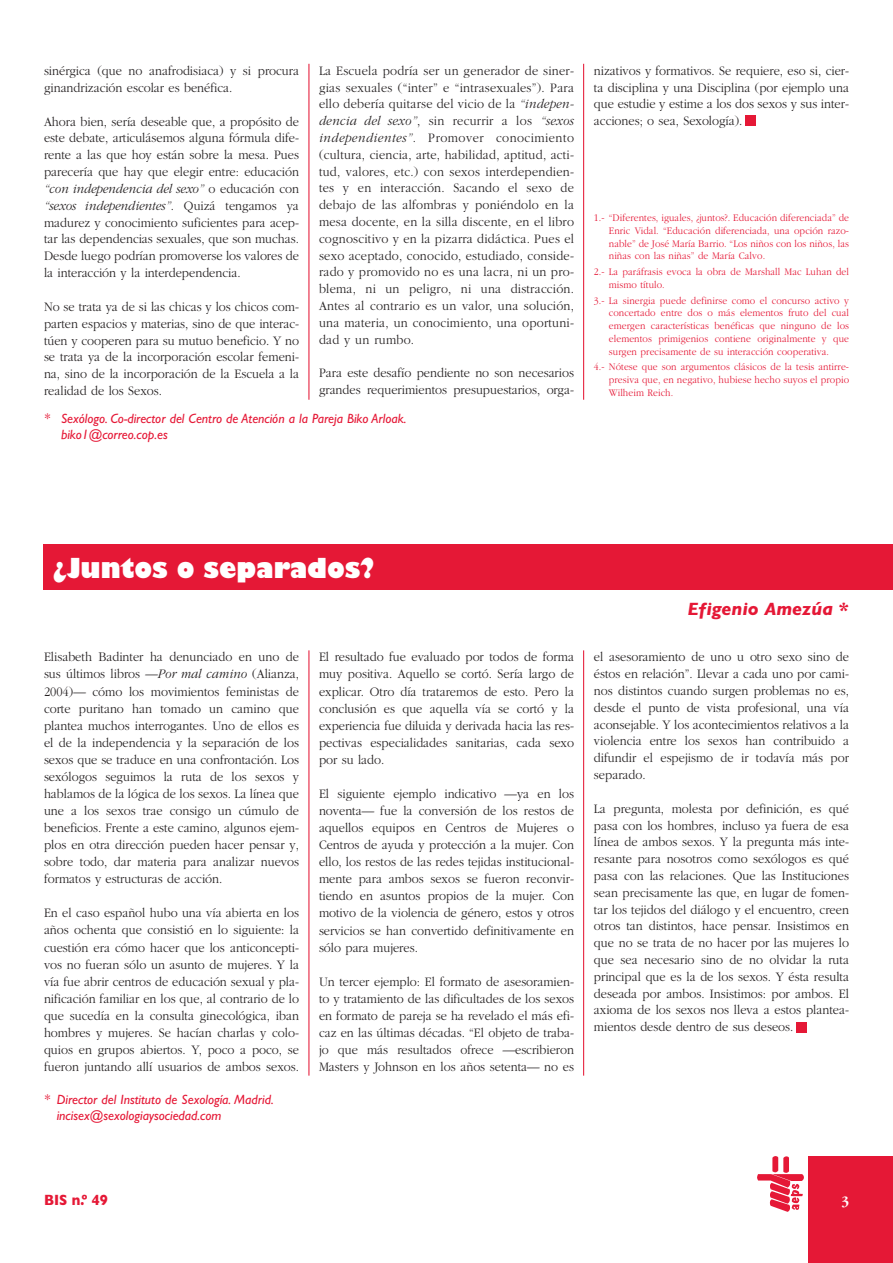
<style>
.page{position:relative;width:893px;height:1263px;background:#fff}
.page>*{position:absolute;margin:0;border:0;box-sizing:border-box;transform-origin:0 0}
.t1{font:800 27px "Gill Sans";color:#fff;scale:.92 1}
.t2{font:italic 700 18px "Gill Sans";color:#e51836}
.t3{font:700 15px "Gill Sans";color:#e51836;scale:.9 1}
.t4{font:700 15px "Garamond";color:#fff;scale:.9 1}
.t5{font:300 13.5px/16.8px "Garamond";color:#231f20;text-align:justify;scale:.92 1}
.t6{font:italic 13.5px/16.2px "Gill Sans";color:#e51836}
.t7{font:300 10.5px/12.8px "Garamond";letter-spacing:.01em;color:#e51836;text-align:justify;scale:.92 1}
.s1{font-style:italic}
.s2{font-style:normal}
</style>
<div class="page">
<div style="left:808px;top:1157px;width:85px;height:106px;background:#e51836"></div>
<img style="left:758px;top:1157px;width:45px;height:54px">
<hr style="left:308px;top:64px;width:1px;height:336px;background:#e51836">
<hr style="left:583px;top:64px;width:1px;height:336px;background:#e51836">
<div style="left:796px;top:1022px;width:11px;height:11px;background:#e51836"></div>
<hr style="left:308px;top:650px;width:1px;height:425px;background:#e51836">
<hr style="left:583px;top:650px;width:1px;height:425px;background:#e51836">
<div style="left:43px;top:544px;width:850px;height:46px;background:#e51836"></div>
<div style="left:745px;top:115px;width:11px;height:10px;background:#e51836"></div>
<p class="t5" style="left:44px;top:62px;width:279px">sinérgica (que no anafrodisiaca) y si procura ginandrización escolar es benéfica.</p>
<p class="t5" style="left:44px;top:112px;width:279px">Ahora bien, sería deseable que, a propósito de este debate, articulásemos alguna fórmula dife&shy;rente a las que hoy están sobre la mesa. Pues parecería que hay que elegir entre: educación <span class="s1">“con independencia del sexo”</span> o educación con <span class="s1">“sexos independientes”</span>. Quizá tengamos ya madurez y conocimiento suficientes para acep&shy;tar las dependencias sexuales, que son muchas.<br>Desde luego podrían promoverse los valores de la interacción y la interdependencia.</p>
<p class="t5" style="left:44px;top:298px;width:279px">No se trata ya de si las chicas y los chicos com&shy;parten espacios y materias, sino de que interac&shy;túen y cooperen para su mutuo beneficio. Y no se trata ya de la incorporación escolar femeni&shy;na, sino de la incorporación de la Escuela a la realidad de los Sexos.</p>
<p class="t5" style="left:319px;top:62px;width:279px">La Escuela podría ser un generador de siner&shy;gias sexuales (“inter” e “intrasexuales”). Para ello debería quitarse del vicio de la <span class="s1">“indepen&shy;dencia del sexo”</span>, sin recurrir a los <span class="s1">“sexos independientes”</span>. Promover conocimiento (cultura, ciencia, arte, habilidad, aptitud, acti&shy;tud, valores, etc.) con sexos interdependien&shy;tes y en interacción. Sacando el sexo de debajo de las alfombras y poniéndolo en la mesa docente, en la silla discente, en el libro cognoscitivo y en la pizarra didáctica. Pues el sexo aceptado, conocido, estudiado, conside&shy;rado y promovido no es una lacra, ni un pro&shy;blema, ni un peligro, ni una distracción.<br>Antes al contrario es un valor, una solución, una materia, un conocimiento, una oportuni&shy;dad y un rumbo.</p>
<p class="t5" style="left:319px;top:364px;width:279px">Para este desafío pendiente no son necesarios grandes requerimientos presupuestarios, orga-</p>
<p class="t6" style="left:61px;top:410px;width:347px;text-indent:-17px">* Sexólogo. Co-director del Centro de Atención a la Pareja Biko Arloak. biko1@correo.cop.es</p>
<p class="t5" style="left:594px;top:62px;width:279px">nizativos y formativos. Se requiere, eso si, cier&shy;ta disciplina y una Disciplina (por ejemplo una que estudie y estime a los dos sexos y sus inter&shy;acciones; o sea, Sexología).</p>
<p class="t7" style="left:609px;top:211px;width:263px;text-indent:-15px">1.- “Diferentes, iguales, ¿juntos?. Educación diferenciada” de Enric Vidal. “Educación diferenciada, una opción razo&shy;nable” de José María Barrio. “Los niños con los niños, las niñas con las niñas” de María Calvo.</p>
<p class="t7" style="left:609px;top:265px;width:263px;text-indent:-15px">2.- La paráfrasis evoca la obra de Marshall Mac Luhan del mismo título.</p>
<p class="t7" style="left:609px;top:294px;width:263px;text-indent:-15px">3.- La sinergia puede definirse como el concurso activo y concertado entre dos o más elementos fruto del cual emergen características benéficas que ninguno de los elementos primigenios contiene originalmente y que surgen precisamente de su interacción cooperativa.</p>
<p class="t7" style="left:609px;top:360px;width:263px;text-indent:-15px">4.- Nótese que son argumentos clásicos de la tesis antirre&shy;presiva que, en negativo, hubiese hecho suyos el propio Wilheim Reich.</p>
<h1 class="t1" style="left:53px;top:558px;width:352px">¿Juntos o separados?</h1>
<p class="t5" style="left:44px;top:648px;width:279px">Elisabeth Badinter ha denunciado en uno de sus últimos libros —<span class="s1">Por mal camino</span> (Alianza, 2004)— cómo los movimientos feministas de corte puritano han tomado un camino que plantea muchos interrogantes. Uno de ellos es el de la independencia y la separación de los sexos que se traduce en una confrontación. Los sexólogos seguimos la ruta de los sexos y hablamos de la lógica de los sexos. La línea que une a los sexos trae consigo un cúmulo de beneficios. Frente a este camino, algunos ejem&shy;plos en otra dirección pueden hacer pensar y, sobre todo, dar materia para analizar nuevos formatos y estructuras de acción.</p>
<p class="t5" style="left:44px;top:904px;width:279px">En el caso español hubo una vía abierta en los años ochenta que consistió en lo siguiente: la cuestión era cómo hacer que los anticoncepti&shy;vos no fueran sólo un asunto de mujeres. Y la vía fue abrir centros de educación sexual y pla&shy;nificación familiar en los que, al contrario de lo que sucedía en la consulta ginecológica, iban hombres y mujeres. Se hacían charlas y colo&shy;quios en grupos abiertos. Y, poco a poco, se fueron juntando allí usuarios de ambos sexos.</p>
<p class="t6" style="left:57px;top:1091px;width:218px;text-indent:-13px">* Director del Instituto de Sexología. Madrid. incisex@sexologiaysociedad.com</p>
<p class="t5" style="left:319px;top:648px;width:279px">El resultado fue evaluado por todos de forma muy positiva. Aquello se cortó. Sería largo de explicar. Otro día trataremos de esto. Pero la conclusión es que aquella vía se cortó y la experiencia fue diluida y derivada hacia las res&shy;pectivas especialidades sanitarias, cada sexo por su lado.</p>
<p class="t5" style="left:319px;top:785px;width:279px">El siguiente ejemplo indicativo —ya en los noventa— fue la conversión de los restos de aquellos equipos en Centros de Mujeres o Centros de ayuda y protección a la mujer. Con ello, los restos de las redes tejidas institucional&shy;mente para ambos sexos se fueron reconvir&shy;tiendo en asuntos propios de la mujer. Con motivo de la violencia de género, estos y otros servicios se han convertido definitivamente en sólo para mujeres.</p>
<p class="t5" style="left:319px;top:972px;width:279px">Un tercer ejemplo: El formato de asesoramien&shy;to y tratamiento de las dificultades de los sexos en formato de pareja se ha revelado el más efi&shy;caz en las últimas décadas. “El objeto de traba&shy;jo que más resultados ofrece —escribieron Masters y Johnson en los años setenta— no es</p>
<h2 class="t2" style="left:687px;top:598px;width:163px">Efigenio Amezúa <span class="s2">*</span></h2>
<p class="t5" style="left:594px;top:648px;width:279px">el asesoramiento de uno u otro sexo sino de éstos en relación”. Llevar a cada uno por cami&shy;nos distintos cuando surgen problemas no es, desde el punto de vista profesional, una vía aconsejable. Y los acontecimientos relativos a la violencia entre los sexos han contribuido a difundir el espejismo de ir todavía más por separado.</p>
<p class="t5" style="left:594px;top:800px;width:279px">La pregunta, molesta por definición, es qué pasa con los hombres, incluso ya fuera de esa línea de ambos sexos. Y la pregunta más inte&shy;resante para nosotros como sexólogos es qué pasa con las relaciones. Que las Instituciones sean precisamente las que, en lugar de fomen&shy;tar los tejidos del diálogo y el encuentro, creen otros tan distintos, hace pensar. Insistimos en que no se trata de no hacer por las mujeres lo que sea necesario sino de no olvidar la ruta principal que es la de los sexos. Y ésta resulta deseada por ambos. Insistimos: por ambos. El axioma de los sexos nos lleva a estos plantea&shy;mientos desde dentro de sus deseos.</p>
<p class="t3" style="left:44px;top:1191px;width:72px">BIS n.º 49</p>
<p class="t4" style="left:841px;top:1191px;width:10px">3</p>
</div>
